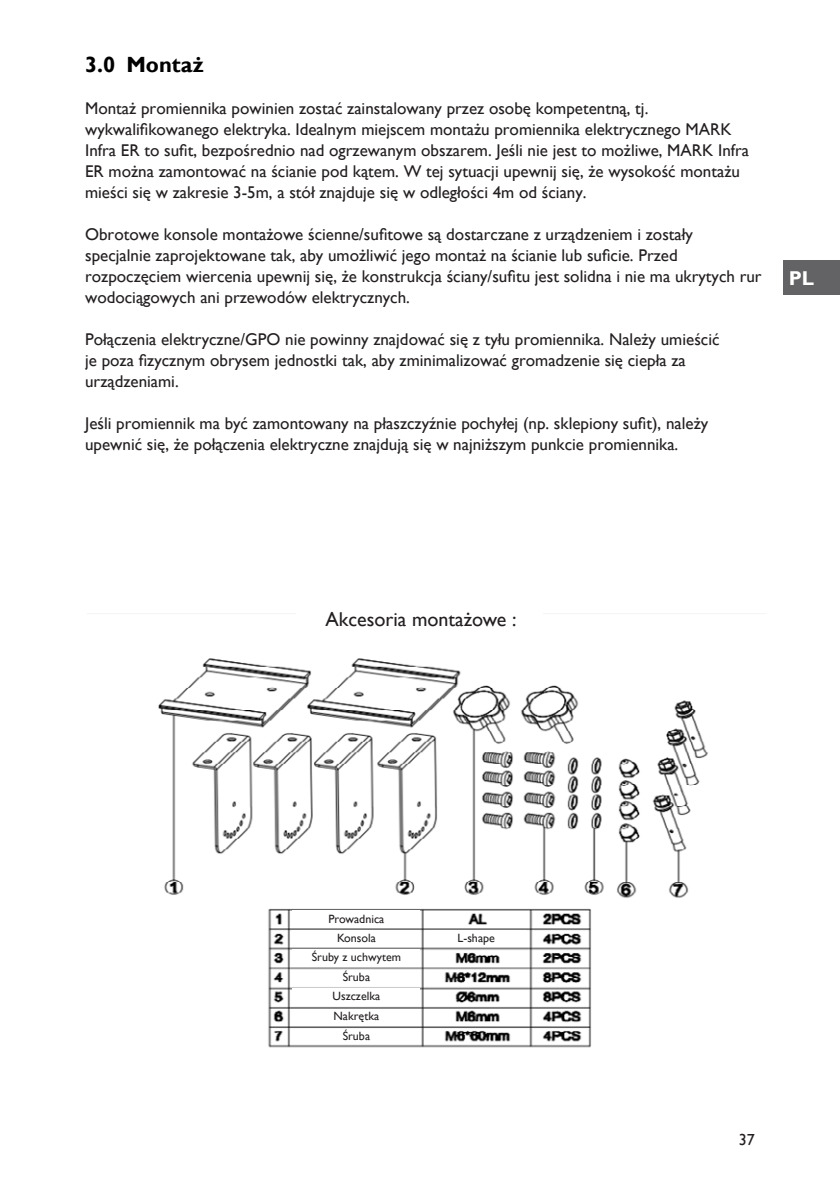
<style>
.page{position:relative;width:840px;height:1191px;background:#fff}
.page>*{position:absolute;margin:0;border:0;box-sizing:border-box;transform-origin:0 0}
.TB_basis_NL{font:700 22px "Gill Sans";color:#000001}
.t1{font:20px "Gill Sans";color:#231f20}
.t2{font:700 20px "Gill Sans";color:#fff}
.Kop2{font:17px/21px "Gill Sans";color:#231f20}
.t3{font:16px "Gill Sans";color:#231f20}
.t4{font:12px "Gill Sans";color:#231f20}
</style>
<div class="page">
<div style="left:782px;top:261px;width:57px;height:34px;background:#636366"></div>
<img style="left:158px;top:658px;width:550px;height:390px">
<div style="left:293px;top:910px;width:127px;height:16px;background:#fff"></div>
<div style="left:293px;top:930px;width:127px;height:15px;background:#fff"></div>
<div style="left:293px;top:949px;width:127px;height:15px;background:#fff"></div>
<div style="left:293px;top:988px;width:127px;height:15px;background:#fff"></div>
<div style="left:293px;top:1029px;width:127px;height:13px;background:#fff"></div>
<div style="left:293px;top:970px;width:127px;height:12px;background:#fff"></div>
<div style="left:293px;top:1010px;width:127px;height:12px;background:#fff"></div>
<div style="left:425px;top:930px;width:101px;height:15px;background:#fff"></div>
<p class="TB_basis_NL" style="left:85px;top:51px;width:120px">3.0 Montaż</p>
<p class="Kop2" style="left:85px;top:98px;width:665px">Montaż promiennika powinien zostać zainstalowany przez osobę kompetentną, tj. wykwalifikowanego elektryka. Idealnym miejscem montażu promiennika elektrycznego MARK Infra ER to sufit, bezpośrednio nad ogrzewanym obszarem. Jeśli nie jest to możliwe, MARK Infra ER można zamontować na ścianie pod kątem. W tej sytuacji upewnij się, że wysokość montażu mieści się w zakresie 3-5m, a stół znajduje się w odległości 4m od ściany.</p>
<p class="Kop2" style="left:85px;top:224px;width:677px">Obrotowe konsole montażowe ścienne/sufitowe są dostarczane z urządzeniem i zostały specjalnie zaprojektowane tak, aby umożliwić jego montaż na ścianie lub suficie. Przed rozpoczęciem wiercenia upewnij się, że konstrukcja ściany/sufitu jest solidna i nie ma ukrytych rur wodociągowych ani przewodów elektrycznych.</p>
<p class="Kop2" style="left:85px;top:329px;width:635px">Połączenia elektryczne/GPO nie powinny znajdować się z tyłu promiennika. Należy umieścić je poza fizycznym obrysem jednostki tak, aby zminimalizować gromadzenie się ciepła za urządzeniami.</p>
<p class="Kop2" style="left:85px;top:413px;width:624px">Jeśli promiennik ma być zamontowany na płaszczyźnie pochyłej (np. sklepiony sufit), należy upewnić się, że połączenia elektryczne znajdują się w najniższym punkcie promiennika.</p>
<p class="t2" style="left:788px;top:266px;width:27px">PL</p>
<p class="t1" style="left:325px;top:608px;width:192px">Akcesoria montażowe :</p>
<p class="t4" style="left:328px;top:911px;width:57px">Prowadnica</p>
<p class="t4" style="left:337px;top:931px;width:40px">Konsola</p>
<p class="t4" style="left:311px;top:950px;width:91px">Śruby z uchwytem</p>
<p class="t4" style="left:332px;top:988px;width:49px">Uszczelka</p>
<p class="t4" style="left:342px;top:1028px;width:29px">Śruba</p>
<p class="t4" style="left:342px;top:969px;width:29px">Śruba</p>
<p class="t4" style="left:333px;top:1009px;width:47px">Nakrętka</p>
<p class="t4" style="left:457px;top:931px;width:39px">L-shape</p>
<p class="t3" style="left:738px;top:1130px;width:17px">37</p>
</div>
